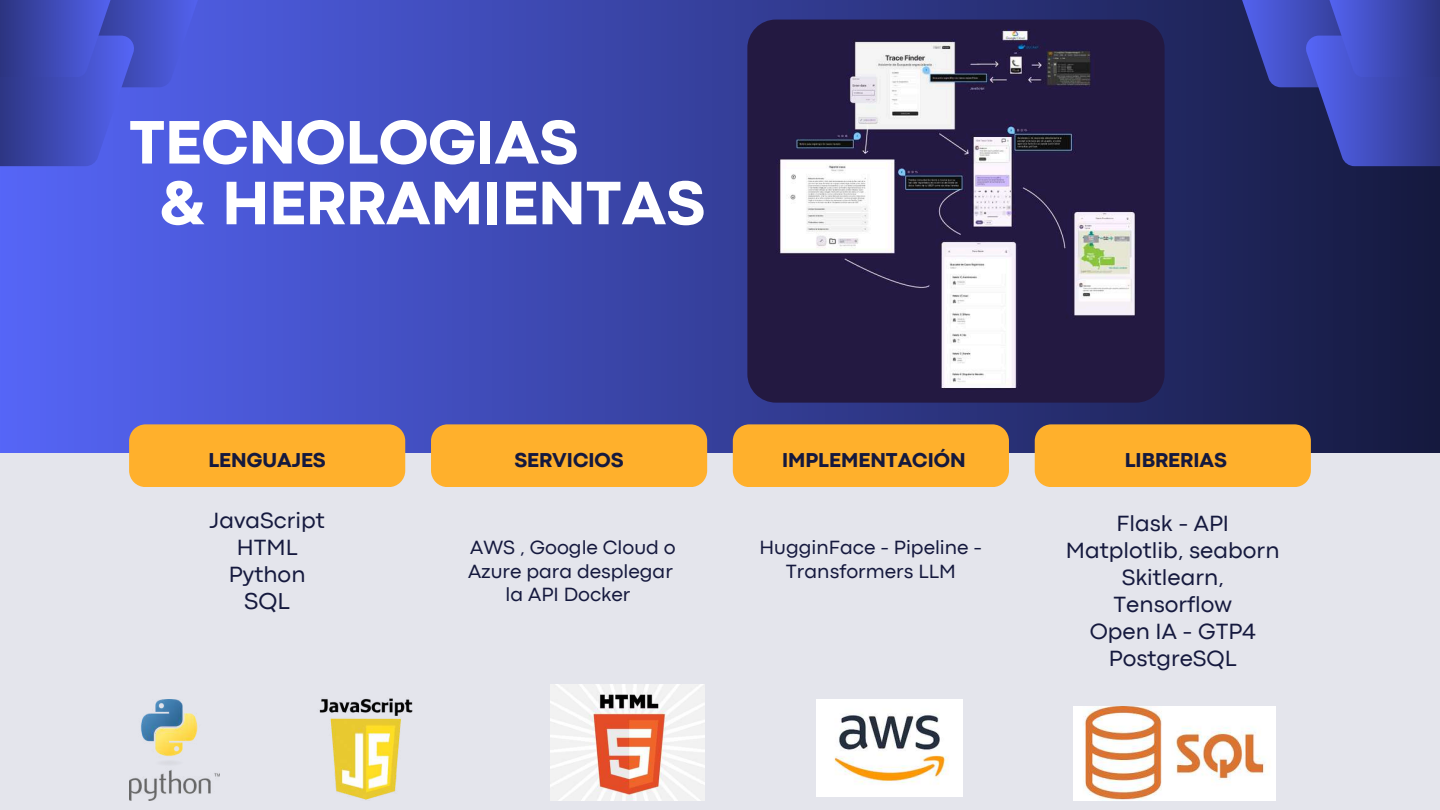
<style>
.page{position:relative;width:1440px;height:810px;background:#e4e5ec}
.page>*{position:absolute;margin:0;border:0;box-sizing:border-box;transform-origin:0 0}
.t1{font:800 64px/60.8px "Codec Pro";color:#fff}
.t2{font:24px "Codec Pro";color:#15193e}
.t3{font:23px/27px "Codec Pro";color:#15193e;text-align:center}
.t4{font:800 21px "Codec Pro";color:#15193e}
.t5{font:20px/23.2px "Codec Pro";color:#15193e;text-align:center}
</style>
<div class="page">
<div style="left:0;top:0;width:1440px;height:452px;background:linear-gradient(to right,#5666f7,#15193e)"></div>
<svg style="left:0;top:0;width:210px;height:166px"></svg>
<svg style="left:1230px;top:0;width:210px;height:166px"></svg>
<div style="left:129px;top:424px;width:276px;height:63px;background:#ffb02c"></div>
<div style="left:733px;top:424px;width:276px;height:63px;background:#ffb02c"></div>
<div style="left:431px;top:424px;width:276px;height:63px;background:#ffb02c"></div>
<div style="left:1035px;top:424px;width:276px;height:63px;background:#ffb02c"></div>
<img style="left:816px;top:699px;width:146px;height:98px">
<img style="left:129px;top:699px;width:90px;height:101px">
<img style="left:319px;top:698px;width:94px;height:102px">
<img style="left:550px;top:684px;width:155px;height:116px">
<img style="left:1073px;top:706px;width:202px;height:94px">
<img style="left:747px;top:20px;width:417px;height:383px">
<h1 class="t1" style="left:160px;top:117px;width:547px;text-indent:-31px">TECNOLOGIAS<br>&amp; HERRAMIENTAS</h1>
<p class="t4" style="left:208px;top:452px;width:119px">LENGUAJES</p>
<p class="t4" style="left:514px;top:452px;width:111px">SERVICIOS</p>
<p class="t4" style="left:782px;top:452px;width:185px">IMPLEMENTACIÓN</p>
<p class="t4" style="left:1125px;top:452px;width:104px">LIBRERIAS</p>
<p class="t3" style="left:210px;top:508px;width:117px">JavaScript<br>HTML<br>Python</p>
<p class="t2" style="left:244px;top:593px;width:47px">SQL</p>
<p class="t5" style="left:468px;top:538px;width:209px">AWS , Google Cloud o<br>Azure para desplegar la API Docker</p>
<p class="t5" style="left:760px;top:537px;width:224px">HugginFace - Pipeline -<br>Transformers LLM</p>
<p class="t3" style="left:1066px;top:512px;width:215px">Flask - API<br>Matplotlib, seaborn<br>Skitlearn,<br>Tensorflow<br>Open IA - GTP4<br>PostgreSQL</p>
</div>
